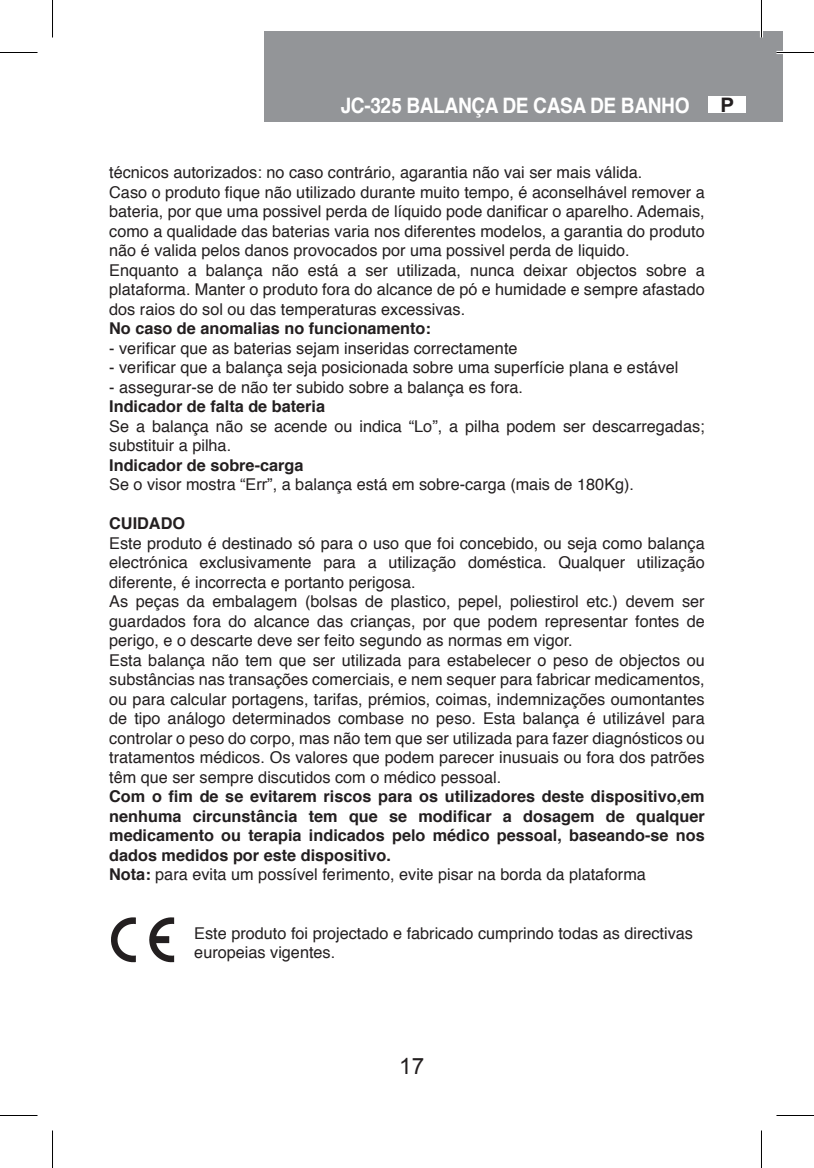
<style>
.page{position:relative;width:814px;height:1168px;background:#fff}
.page>*{position:absolute;margin:0;border:0;box-sizing:border-box;transform-origin:0 0}
.t1{font:22.5px "Arial";color:#231f20}
.t2{font:700 21.25px "Helvetica";letter-spacing:-.02em;color:#fff;scale:.9 1}
.t3{font:700 20px "Arial";color:#231f20}
.t4{font:16.25px/19.5px "Helvetica";color:#231f20}
.t5{font:700 16.25px/19.5px "Helvetica";color:#231f20}
.s1{font-family:"Arial"}
.s2{font-weight:700}
.s3{font-weight:400}
</style>
<div class="page">
<div style="left:264px;top:31px;width:518px;height:91px;background:#939598"></div>
<div style="left:708px;top:97px;width:38px;height:16px;background:#fff"></div>
<svg style="left:111px;top:917px;width:25px;height:45px"></svg>
<svg style="left:149px;top:917px;width:25px;height:45px"></svg>
<hr style="left:776px;top:51px;width:38px;height:3px;background:#fff">
<hr style="left:760px;top:0;width:3px;height:38px;background:#fff">
<hr style="left:0;top:52px;width:38px;height:1px;background:#000">
<hr style="left:776px;top:52px;width:38px;height:1px;background:#000">
<hr style="left:0;top:1115px;width:38px;height:1px;background:#000">
<hr style="left:776px;top:1115px;width:38px;height:1px;background:#000">
<hr style="left:52px;top:0;width:1px;height:38px;background:#000">
<hr style="left:52px;top:1130px;width:1px;height:38px;background:#000">
<hr style="left:761px;top:0;width:1px;height:38px;background:#000">
<hr style="left:761px;top:1130px;width:1px;height:38px;background:#000">
<h2 class="t2" style="left:341px;top:89px;width:389px">JC-32<span class="s1">5</span> BALANÇA DE CASA DE BANHO</h2>
<p class="t3" style="left:720px;top:92px;width:15px">P</p>
<p class="t4" style="left:109px;top:163px;width:597px">técnicos autorizados: no caso contrário, agarantia não vai ser mais válida.<br>Caso o produto fique não utilizado durante muito tempo, é aconselhável remover a bateria, por que uma possivel perda de líquido pode danificar o aparelho. Ademais, como a qualidade das baterias varia nos diferentes modelos, a garantia do produto não é valida pelos danos provocados por uma possivel perda de liquido.<br>Enquanto a balança não está a ser utilizada, nunca deixar objectos sobre a plataforma. Manter o produto fora do alcance de pó e humidade e sempre afastado dos raios do sol ou das temperaturas excessivas.</p>
<p class="t5" style="left:109px;top:319px;width:323px">No caso de anomalias no funcionamento:</p>
<p class="t4" style="left:109px;top:339px;width:410px">- verificar que as baterias sejam inseridas correctamente</p>
<p class="t4" style="left:109px;top:358px;width:571px">- verificar que a balança seja posicionada sobre uma superfície plana e estável</p>
<p class="t4" style="left:109px;top:378px;width:415px">- assegurar-se de não ter subido sobre a balança es fora.</p>
<p class="t5" style="left:109px;top:397px;width:217px">Indicador de falta de bateria</p>
<p class="t4" style="left:109px;top:417px;width:597px">Se a balança não se acende ou indica “Lo”, a pilha podem ser descarregadas; substituir a pilha.</p>
<p class="t4" style="left:109px;top:456px;width:526px"><span class="s2">Indicador de sobre-carga<br></span>Se o visor mostra “<span class="s1">Err</span>”, a balança está em sobre-carga (mais de 180Kg).</p>
<p class="t5" style="left:109px;top:514px;width:77px">CUIDADO</p>
<p class="t4" style="left:109px;top:534px;width:597px">Este produto é destinado só para o uso que foi concebido, ou seja como balança electrónica exclusivamente para a utilização doméstica. Qualquer utilização diferente, é incorrecta e portanto perigosa.<br>As peças da embalagem (bolsas de plastico, pepel, poliestirol etc.) devem ser guardados fora do alcance das crianças, por que podem representar fontes de perigo, e o descarte deve ser feito segundo as normas em vigor.<br>Esta balança não tem que ser utilizada para estabelecer o peso de objectos ou substâncias nas transações comerciais, e nem sequer para fabricar medicamentos, ou para calcular portagens, tarifas, prémios, coimas, indemnizações oumontantes de tipo análogo determinados combase no peso. Esta balança é utilizável para controlar o peso do corpo, mas não tem que ser utilizada para fazer diagnósticos ou tratamentos médicos. Os valores que podem parecer inusuais ou fora dos patrões têm que ser sempre discutidos com o médico pessoal.</p>
<p class="t5" style="left:109px;top:787px;width:597px">Com o fim de se evitarem riscos para os utilizadores deste dispositivo,em nenhuma circunstância tem que se modificar a dosagem de qualquer medicamento ou terapia indicados pelo médico pessoal, baseando-se nos dados medidos por este dispositivo.<br>Nota: <span class="s3">para evita um possível ferimento, evite pisar na borda da plataforma</span></p>
<p class="t4" style="left:194px;top:924px;width:500px">Este produto foi projectado e fabricado cumprindo todas as directivas europeias vigentes.</p>
<h1 class="t1" style="left:399px;top:1052px;width:27px">17</h1>
</div>
